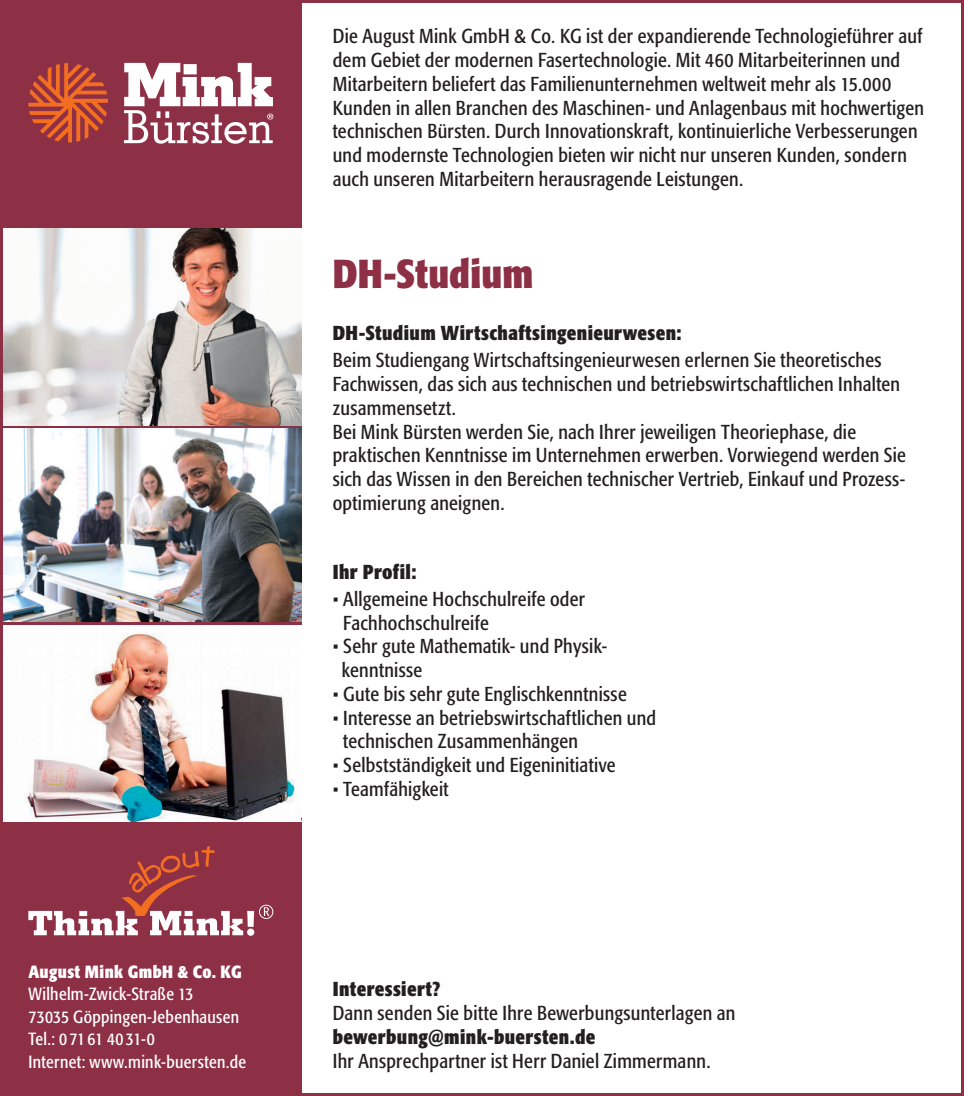
<style>
.page{position:relative;width:964px;height:1096px;background:#8d2f45}
.page>*{position:absolute;margin:0;border:0;box-sizing:border-box;transform-origin:0 0}
.t1{font:700 condensed 40px "Formata";color:#8d2f45}
.t2{font:condensed 20px/23.8px "Formata";letter-spacing:.015em;color:#231f20}
.t3{font:700 condensed 20px "Formata";letter-spacing:.02em;color:#231f20}
.t4{font:condensed 17.5px/22.5px "Formata";letter-spacing:.02em;color:#fff}
.t5{font:700 condensed 17.5px "Formata";letter-spacing:.025em;color:#fff}
</style>
<div class="page">
<img style="left:3px;top:228px;width:299px;height:197px">
<img style="left:3px;top:626px;width:299px;height:196px">
<img style="left:3px;top:428px;width:299px;height:193px">
<div style="left:302px;top:3px;width:658px;height:1089px;background:#fff"></div>
<svg style="left:28px;top:846px;width:245px;height:89px"></svg>
<svg style="left:28px;top:63px;width:80px;height:80px"></svg>
<svg style="left:124px;top:63px;width:149px;height:81px"></svg>
<p class="t5" style="left:28px;top:960px;width:215px">August Mink GmbH &amp; Co. KG</p>
<p class="t4" style="left:28px;top:982px;width:219px">Wilhelm-Zwick-Straße 13<br>73035 Göppingen-Jebenhausen<br>Tel.: 07161 4031-0<br>Internet: www.mink-buersten.de</p>
<p class="t2" style="left:333px;top:24px;width:593px">Die August Mink GmbH &amp; Co. KG ist der expandierende Technologieführer auf dem Gebiet der modernen Fasertechnologie. Mit 460 Mitarbeiterinnen und Mitarbeitern beliefert das Familienunternehmen weltweit mehr als 15.000<br>Kunden in allen Branchen des Maschinen- und Anlagenbaus mit hochwertigen technischen Bürsten. Durch Innovationskraft, kontinuierliche Verbesserungen und modernste Technologien bieten wir nicht nur unseren Kunden, sondern auch unseren Mitarbeitern herausragende Leistungen.</p>
<h1 class="t1" style="left:333px;top:249px;width:202px">DH-Studium</h1>
<p class="t3" style="left:333px;top:321px;width:350px">DH-Studium Wirtschaftsingenieurwesen:</p>
<p class="t2" style="left:333px;top:348px;width:575px">Beim Studiengang Wirtschaftsingenieurwesen erlernen Sie theoretisches Fachwissen, das sich aus technischen und betriebswirtschaftlichen Inhalten zusammensetzt.<br>Bei Mink Bürsten werden Sie, nach Ihrer jeweiligen Theoriephase, die praktischen Kenntnisse im Unternehmen erwerben. Vorwiegend werden Sie sich das Wissen in den Bereichen technischer Vertrieb, Einkauf und Prozess&shy;optimierung aneignen.</p>
<p class="t3" style="left:333px;top:559px;width:85px">Ihr Profil:</p>
<p class="t2" style="left:343px;top:587px;width:243px;text-indent:-11px">• Allgemeine Hochschulreife oder<br>Fachhochschulreife</p>
<p class="t2" style="left:342px;top:634px;width:267px;text-indent:-9px">• Sehr gute Mathematik- und Physik&shy;kenntnisse</p>
<p class="t2" style="left:333px;top:682px;width:295px">• Gute bis sehr gute Englischkenntnisse</p>
<p class="t2" style="left:343px;top:705px;width:314px;text-indent:-11px">• Interesse an betriebswirtschaftlichen und technischen Zusammenhängen</p>
<p class="t2" style="left:333px;top:753px;width:284px">• Selbstständigkeit und Eigeninitiative</p>
<p class="t2" style="left:333px;top:777px;width:117px">• Teamfähigkeit</p>
<p class="t3" style="left:333px;top:976px;width:109px">Interessiert?</p>
<p class="t2" style="left:333px;top:1001px;width:404px">Dann senden Sie bitte Ihre Bewerbungsunterlagen an</p>
<p class="t3" style="left:333px;top:1024px;width:264px">bewerbung@mink-buersten.de</p>
<p class="t2" style="left:333px;top:1048px;width:379px">Ihr Ansprechpartner ist Herr Daniel Zimmermann.</p>
</div>
